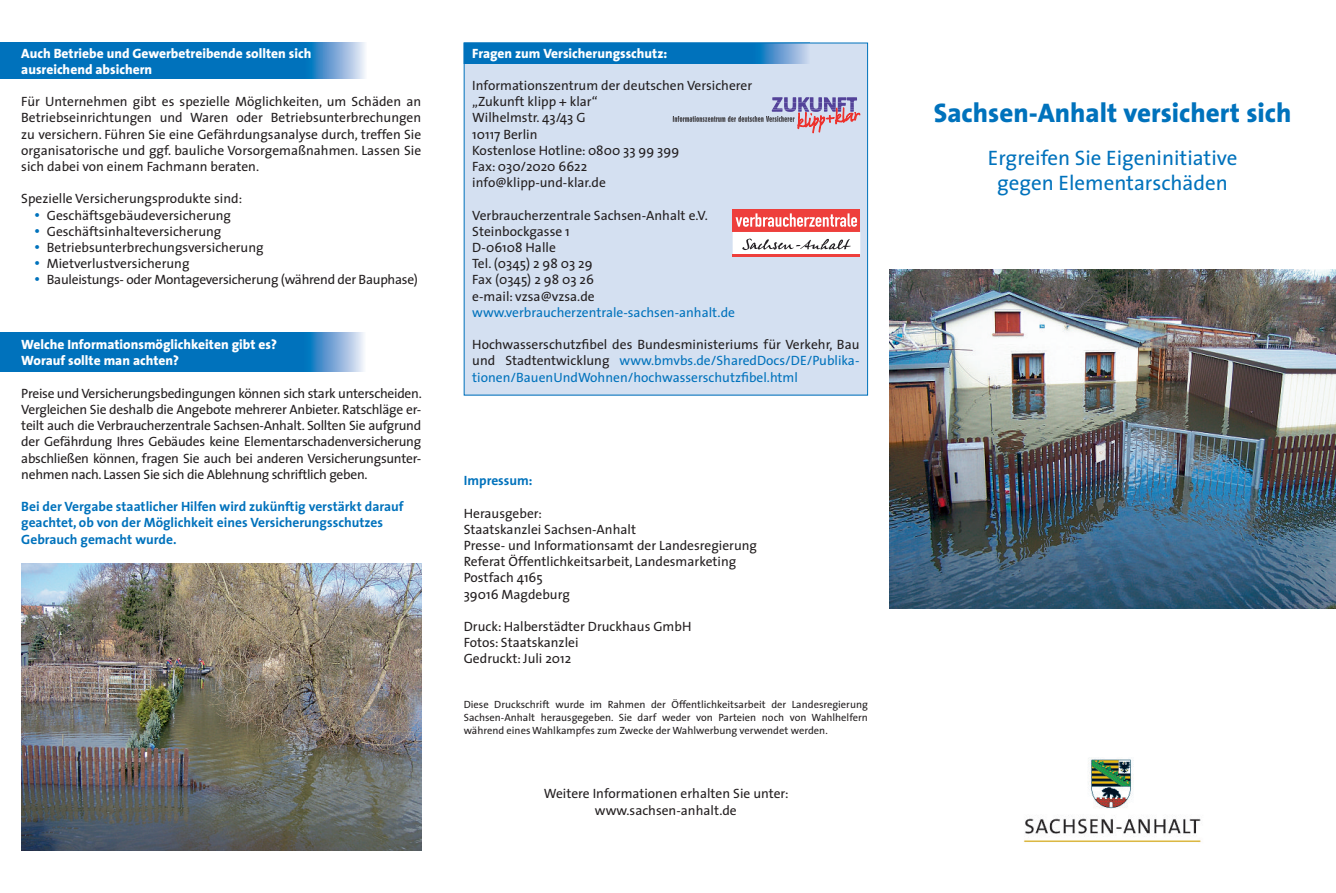
<style>
.page{position:relative;width:1336px;height:893px;background:#fff}
.page>*{position:absolute;margin:0;border:0;box-sizing:border-box;transform-origin:0 0}
.t1{font:800 27px "The Sans";color:#0072bc}
.t2{font:21px/25.2px "The Sans";color:#0072bc;text-align:center}
.t3{font:13.5px/16.2px "The Sans";color:#231f20}
.t4{font:13.5px/16.2px "The Sans";color:#0072bc;text-align:justify}
.t5{font:800 13.5px/16.2px "The Sans";color:#fff}
.t6{font:700 13.5px/16.2px "The Sans";color:#0072bc}
.t7{font:13.5px "The Sans";letter-spacing:-.02em;color:#231f20}
.t8{font:10.5px/12.6px "The Sans";color:#231f20;text-align:justify}
.s1{color:#0072bc}
.s2{color:#231f20}
</style>
<div class="page">
<div style="left:464px;top:43px;width:403px;height:352px;background:#d4e0f1"></div>
<svg style="left:463px;top:43px;width:346px;height:20px;background:#0f79bf"></svg>
<img style="left:0;top:333px;width:364px;height:39px">
<img style="left:0;top:43px;width:365px;height:36px">
<img style="left:889px;top:270px;width:446px;height:338px">
<img style="left:1024px;top:758px;width:177px;height:84px">
<div style="left:732px;top:209px;width:128px;height:23px;background:#ee3f3c"></div>
<hr style="left:732px;top:254px;width:128px;height:3px;background:#ee3f3c">
<svg style="left:732px;top:213px;width:128px;height:41px"></svg>
<svg style="left:672px;top:97px;width:188px;height:36px"></svg>
<img style="left:21px;top:563px;width:400px;height:287px">
<p class="t5" style="left:21px;top:45px;width:291px">Auch Betriebe und Gewerbetreibende sollten sich ausreichend absichern</p>
<p class="t3" style="left:21px;top:93px;width:401px;text-align:justify">Für Unternehmen gibt es spezielle Möglichkeiten, um Schäden an Betriebseinrichtungen und Waren oder Betriebsunterbrechungen zu versichern. Führen Sie eine Gefährdungsanalyse durch, treffen Sie organisatorische und ggf. bauliche Vorsorgemaßnahmen. Lassen Sie sich dabei von einem Fachmann beraten.</p>
<p class="t3" style="left:21px;top:191px;width:222px">Spezielle Versicherungsprodukte sind:</p>
<p class="t3" style="left:34px;top:207px;width:198px"><span class="s1">•</span> Geschäftsgebäudeversicherung</p>
<p class="t3" style="left:34px;top:223px;width:189px"><span class="s1">•</span> Geschäftsinhalteversicherung</p>
<p class="t3" style="left:34px;top:239px;width:231px"><span class="s1">•</span> Betriebsunterbrechungsversicherung</p>
<p class="t3" style="left:34px;top:255px;width:157px"><span class="s1">•</span> Mietverlustversicherung</p>
<p class="t7" style="left:34px;top:272px;width:385px"><span class="s1">•</span> Bauleistungs- oder Montageversicherung (während der Bauphase)</p>
<p class="t5" style="left:21px;top:336px;width:257px">Welche Informationsmöglichkeiten gibt es?<br>Worauf sollte man achten?</p>
<p class="t3" style="left:21px;top:385px;width:402px;text-align:justify">Preise und Versicherungsbedingungen können sich stark unterscheiden.<br>Vergleichen Sie deshalb die Angebote mehrerer Anbieter. Ratschläge er&shy;teilt auch die Verbraucherzentrale Sachsen-Anhalt. Sollten Sie aufgrund der Gefährdung Ihres Gebäudes keine Elementarschadenversicherung abschließen können, fragen Sie auch bei anderen Versicherungsunter&shy;nehmen nach. Lassen Sie sich die Ablehnung schriftlich geben.</p>
<p class="t6" style="left:21px;top:498px;width:384px">Bei der Vergabe staatlicher Hilfen wird zukünftig verstärkt darauf geachtet, ob von der Möglichkeit eines Versicherungsschutzes<br>Gebrauch gemacht wurde.</p>
<p class="t5" style="left:472px;top:45px;width:196px">Fragen zum Versicherungsschutz:</p>
<p class="t3" style="left:472px;top:77px;width:281px">Informationszentrum der deutschen Versicherer „Zukunft klipp + klar“<br>Wilhelmstr. 43/43 G<br>10117 Berlin<br>Kostenlose Hotline: 0800 33 99 399<br>Fax: 030/2020 6622<br>info@klipp-und-klar.de</p>
<p class="t3" style="left:472px;top:207px;width:237px">Verbraucherzentrale Sachsen-Anhalt e.V.<br>Steinbockgasse 1<br>D-06108 Halle<br>Tel. (0345) 2 98 03 29<br>Fax (0345) 2 98 03 26<br>e-mail: vzsa@vzsa.de</p>
<p class="t4" style="left:472px;top:304px;width:264px">www.verbraucherzentrale-sachsen-anhalt.de</p>
<p class="t4" style="left:472px;top:336px;width:388px"><span class="s2">Hochwasserschutzfibel des Bundesministeriums für Verkehr, Bau und Stadtentwicklung</span> www.bmvbs.de/SharedDocs/DE/Publika&shy;tionen/BauenUndWohnen/hochwasserschutzfibel.html</p>
<p class="t6" style="left:463px;top:472px;width:70px">Impressum:</p>
<p class="t3" style="left:463px;top:505px;width:295px">Herausgeber:<br>Staatskanzlei Sachsen-Anhalt<br>Presse- und Informationsamt der Landesregierung<br>Referat Öffentlichkeitsarbeit, Landesmarketing<br>Postfach 4165<br>39016 Magdeburg</p>
<p class="t3" style="left:463px;top:618px;width:229px">Druck: Halberstädter Druckhaus GmbH<br>Fotos: Staatskanzlei<br>Gedruckt: Juli 2012</p>
<p class="t8" style="left:463px;top:698px;width:405px">Diese Druckschrift wurde im Rahmen der Öffentlichkeitsarbeit der Landesregierung Sachsen-Anhalt herausgegeben. Sie darf weder von Parteien noch von Wahlhelfern während eines Wahlkampfes zum Zwecke der Wahlwerbung verwendet werden.</p>
<p class="t3" style="left:543px;top:786px;width:246px;text-align:center">Weitere Informationen erhalten Sie unter: www.sachsen-anhalt.de</p>
<h1 class="t1" style="left:933px;top:90px;width:359px">Sachsen-Anhalt versichert sich</h1>
<h2 class="t2" style="left:987px;top:145px;width:251px">Ergreifen Sie Eigeninitiative gegen Elementarschäden</h2>
</div>
